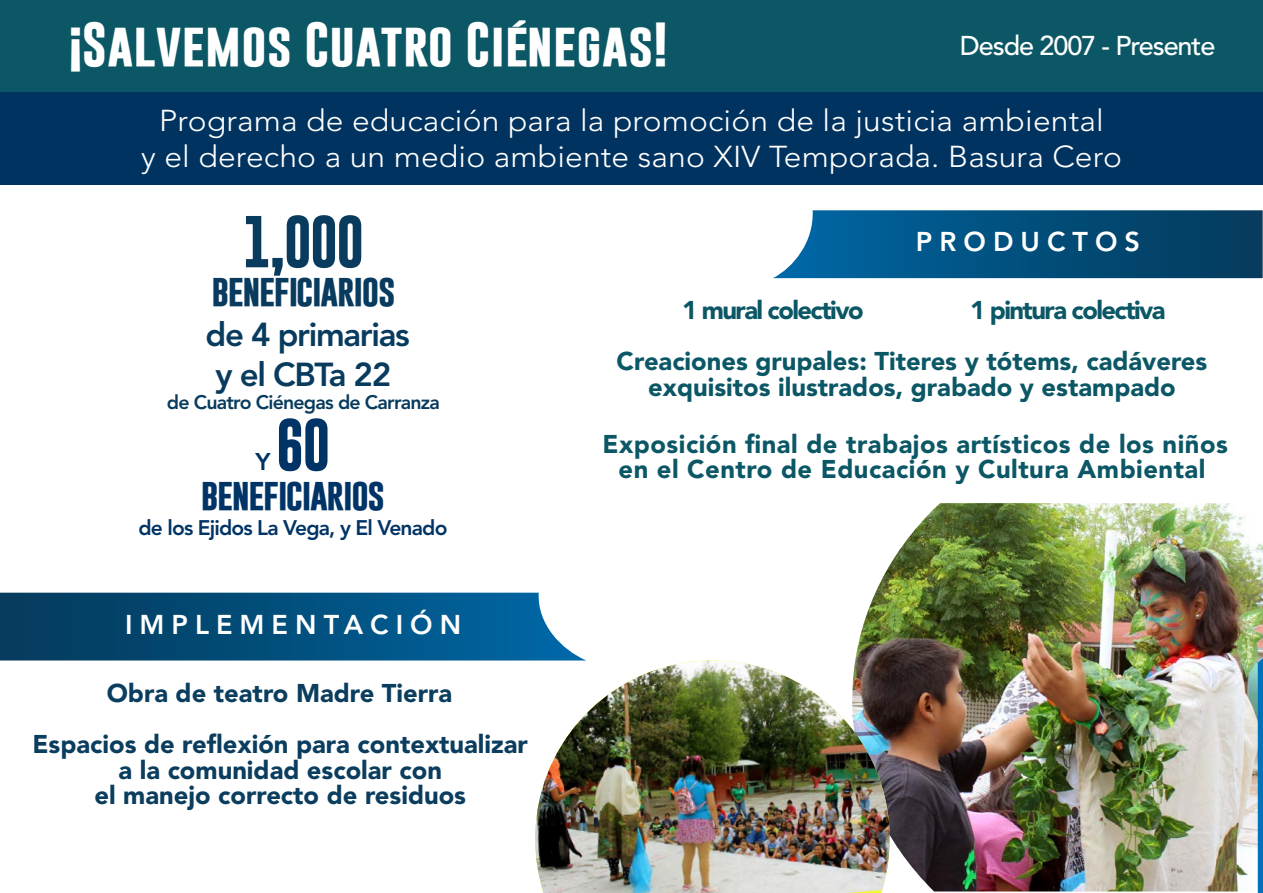
<style>
.page{position:relative;width:1263px;height:893px;background:#fff}
.page>*{position:absolute;margin:0;border:0;box-sizing:border-box;transform-origin:0 0}
.t1{font:700 52.5px "Gobold";color:#083b5d}
.t2{font:700 52.5px "Gobold";color:#003466}
.t3{font:700 45px "Gobold";letter-spacing:.005em;color:#fff;scale:1.06 1}
.t4{font:800 33px "Avenir LT Std";letter-spacing:-.04em;color:#083b5d}
.t5{font:700 33px "Gobold";letter-spacing:-.04em;color:#083b5d}
.t6{font:700 33px "Gobold";letter-spacing:-.04em;color:#003466}
.t7{font:300 30px "Avenir LT Std";letter-spacing:.005em;color:#fff;scale:1.06 1}
.t8{font:800 27px "Avenir LT Std";letter-spacing:.26em;color:#fff}
.t9{font:500 27px "Avenir LT Std";letter-spacing:-.04em;color:#fff}
.t10{font:900 25.5px "Avenir LT Std";color:#0a3d5e}
.t11{font:900 25.5px "Avenir LT Std";letter-spacing:.02em;color:#0b5765}
.t12{font:900 25.5px "Avenir LT Std";color:#0b5765}
.t13{font:900 25.5px "Avenir LT Std";letter-spacing:-.06em;color:#0b5765}
.t14{font:800 21px "Avenir LT Std";letter-spacing:-.04em;color:#003466}
.t15{font:800 19.5px "Avenir LT Std";letter-spacing:-.04em;color:#083b5d}
.s1{font-family:"Avenir LT Std";font-weight:800;font-size:24px}
</style>
<div class="page">
<div style="left:0;top:0;width:1263px;height:93px;background:#0b5765"></div>
<div style="left:0;top:93px;width:1263px;height:92px;background:#00335f"></div>
<svg style="left:773px;top:210px;width:490px;height:68px;background:#125a85"></svg>
<svg style="left:0;top:593px;width:585px;height:67px;background:#0e5783"></svg>
<img style="left:855px;top:503px;width:408px;height:388px">
<img style="left:535px;top:660px;width:355px;height:233px">
<svg style="left:1258px;top:658px;width:5px;height:235px"></svg>
<p class="t3" style="left:69px;top:15px;width:567px">¡SALVEMOS CUATRO CIÉNEGAS!</p>
<p class="t7" style="left:159px;top:103px;width:892px">Programa de educación para la promoción de la justicia ambiental</p>
<p class="t7" style="left:141px;top:139px;width:927px">y el derecho a un medio ambiente sano XIV Temporada. Basura Cero</p>
<p class="t9" style="left:960px;top:30px;width:257px">Desde 2007 - Presente</p>
<p class="t1" style="left:243px;top:207px;width:123px">1,000</p>
<p class="t5" style="left:211px;top:269px;width:186px">BENEFICIARIOS</p>
<p class="t4" style="left:206px;top:315px;width:206px">de 4 primarias</p>
<p class="t4" style="left:215px;top:355px;width:177px">y el CBTa 22</p>
<p class="t15" style="left:167px;top:391px;width:275px">de Cuatro Ciénegas de Carranza</p>
<p class="t2" style="left:255px;top:411px;width:77px"><span class="s1">Y</span> 60</p>
<p class="t6" style="left:201px;top:472px;width:186px">BENEFICIARIOS</p>
<p class="t14" style="left:138px;top:515px;width:311px">de los Ejidos La Vega, y El Venado</p>
<p class="t8" style="left:125px;top:608px;width:338px">IMPLEMENTACIÓN</p>
<p class="t10" style="left:107px;top:678px;width:347px">Obra de teatro Madre Tierra</p>
<p class="t10" style="left:33px;top:729px;width:497px">Espacios de reflexión para contextualizar</p>
<p class="t10" style="left:119px;top:755px;width:325px">a la comunidad escolar con</p>
<p class="t10" style="left:94px;top:780px;width:373px">el manejo correcto de residuos</p>
<p class="t8" style="left:916px;top:226px;width:226px">PRODUCTOS</p>
<p class="t13" style="left:682px;top:295px;width:183px">1 mural colectivo</p>
<p class="t13" style="left:970px;top:295px;width:197px">1 pintura colectiva</p>
<p class="t12" style="left:617px;top:346px;width:592px">Creaciones grupales: Titeres y tótems, cadáveres</p>
<p class="t12" style="left:648px;top:372px;width:529px">exquisitos ilustrados, grabado y estampado</p>
<p class="t11" style="left:603px;top:428px;width:627px">Exposición final de trabajos artísticos de los niños</p>
<p class="t11" style="left:619px;top:454px;width:588px">en el Centro de Educación y Cultura Ambiental</p>
</div>
